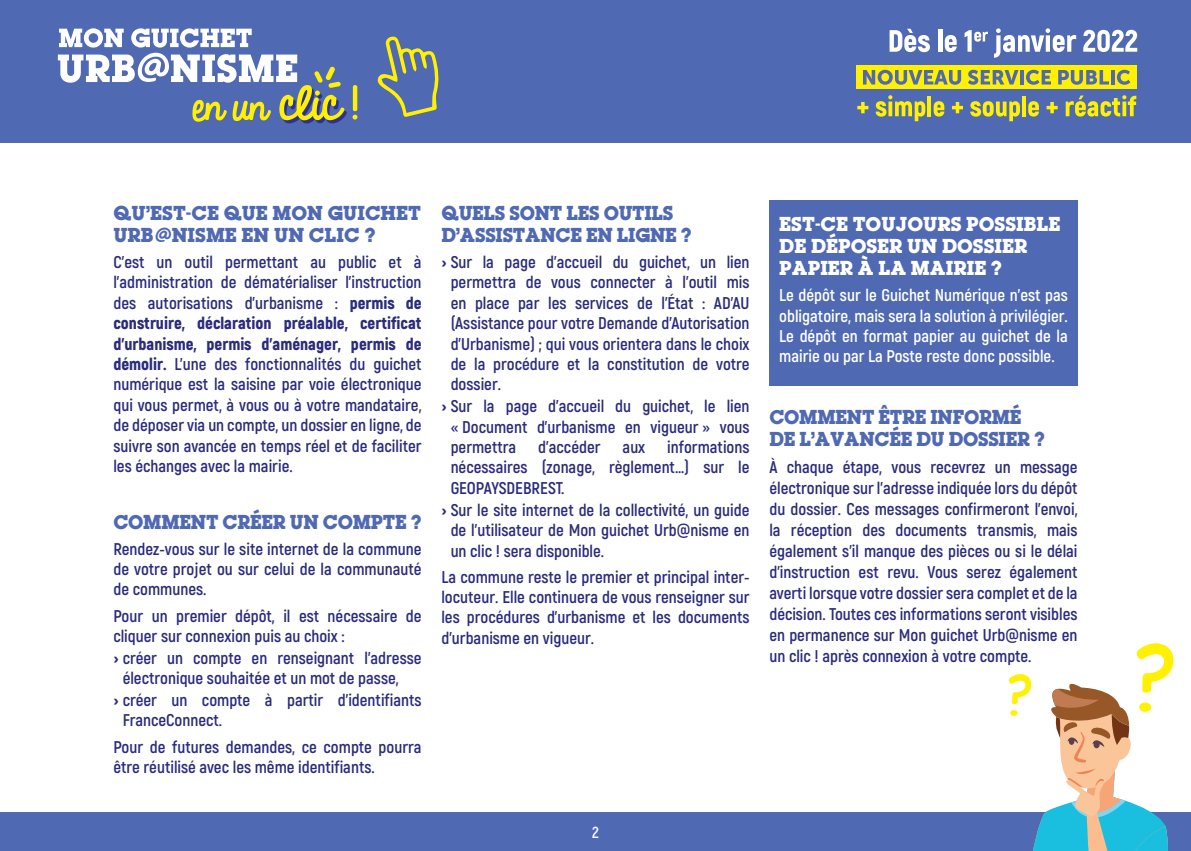
<style>
.page{position:relative;width:1191px;height:851px;background:#fff}
.page>*{position:absolute;margin:0;border:0;box-sizing:border-box;transform-origin:0 0}
.t1{font:700 17.8px/22px "Lubalin";letter-spacing:-.015em;color:#4f69b2}
.t2{font:700 17.8px/22px "Lubalin";color:#fff}
.t3{font:700 17px/20.4px "Akrobat";color:#2a2c7c;text-align:justify}
.t4{font:700 17px/20.4px "Akrobat";color:#fff;text-align:justify}
.t5{font:700 16px "Akrobat";color:#fff}
.s1{font-family:"KG Always A Good Time";font-weight:400}
.s2{font-weight:900}
</style>
<div class="page">
<div style="left:0;top:0;width:1191px;height:850px;background:#4f69b2"></div>
<svg style="left:377px;top:36px;width:62px;height:81px"></svg>
<svg style="left:58px;top:28px;width:299px;height:96px"></svg>
<div style="left:856px;top:65px;width:280px;height:24px;background:#fff101"></div>
<svg style="left:863px;top:70px;width:98px;height:15px"></svg>
<svg style="left:968px;top:70px;width:50px;height:15px"></svg>
<hr style="left:1020px;top:70px;width:3px;height:14px;background:#4f69b2">
<svg style="left:1026px;top:70px;width:25px;height:15px"></svg>
<svg style="left:1058px;top:70px;width:51px;height:15px"></svg>
<hr style="left:1111px;top:70px;width:3px;height:14px;background:#4f69b2">
<svg style="left:1116px;top:70px;width:14px;height:15px"></svg>
<svg style="left:857px;top:102px;width:11px;height:11px"></svg>
<svg style="left:875px;top:95px;width:50px;height:26px"></svg>
<hr style="left:927px;top:96px;width:4px;height:20px;background:#fff101">
<svg style="left:933px;top:101px;width:11px;height:16px"></svg>
<svg style="left:952px;top:102px;width:11px;height:11px"></svg>
<svg style="left:970px;top:101px;width:50px;height:20px"></svg>
<hr style="left:1022px;top:96px;width:4px;height:20px;background:#fff101">
<svg style="left:1028px;top:101px;width:11px;height:16px"></svg>
<svg style="left:1046px;top:102px;width:11px;height:11px"></svg>
<svg style="left:1065px;top:95px;width:71px;height:22px"></svg>
<svg style="left:889px;top:29px;width:41px;height:23px"></svg>
<hr style="left:938px;top:29px;width:4px;height:23px;background:#fff">
<svg style="left:944px;top:35px;width:12px;height:17px"></svg>
<svg style="left:964px;top:30px;width:24px;height:22px"></svg>
<svg style="left:994px;top:28px;width:82px;height:30px"></svg>
<svg style="left:1083px;top:30px;width:54px;height:22px"></svg>
<div style="left:0;top:143px;width:1191px;height:668px;background:#fff"></div>
<div style="left:769px;top:200px;width:308px;height:186px;background:#4f69b2"></div>
<svg style="left:1008px;top:643px;width:165px;height:207px"></svg>
<p class="t1" style="left:113px;top:202px;width:309px">QU’EST-CE QUE MON GUICHET<br>URB<span class="s1">@</span>NISME EN UN CLIC ?</p>
<p class="t3" style="left:113px;top:251px;width:310px">C’est un outil permettant au public et à l’administration de dématérialiser l’instruction des autorisations d’urbanisme : <span class="s2">permis de construire, déclaration préalable, certificat d’urbanisme, permis d’aménager, permis de démolir.</span> L’une des fonctionnalités du guichet numérique est la saisine par voie électronique qui vous permet, à vous ou à votre mandataire, de déposer via un compte, un dossier en ligne, de suivre son avancée en temps réel et de faciliter les échanges avec la mairie.</p>
<p class="t1" style="left:113px;top:510px;width:309px">COMMENT CRÉER UN COMPTE ?</p>
<p class="t3" style="left:113px;top:538px;width:310px">Rendez-vous sur le site internet de la commune de votre projet ou sur celui de la communauté de communes.</p>
<p class="t3" style="left:113px;top:605px;width:310px">Pour un premier dépôt, il est nécessaire de cliquer sur connexion puis au choix :</p>
<p class="t3" style="left:123px;top:647px;width:300px;text-indent:-9px"><span class="s2">›</span> créer un compte en renseignant l’adresse électronique souhaitée et un mot de passe,</p>
<p class="t3" style="left:123px;top:689px;width:300px;text-indent:-9px"><span class="s2">›</span> créer un compte à partir d’identifiants<br>FranceConnect.</p>
<p class="t3" style="left:113px;top:736px;width:310px">Pour de futures demandes, ce compte pourra être réutilisé avec les même identifiants.</p>
<p class="t1" style="left:441px;top:202px;width:252px">QUELS SONT LES OUTILS<br>D’ASSISTANCE EN LIGNE ?</p>
<p class="t3" style="left:451px;top:251px;width:300px;text-indent:-9px"><span class="s2">›</span> Sur la page d’accueil du guichet, un lien permettra de vous connecter à l’outil mis en place par les services de l’État : AD’AU (Assistance pour votre Demande d’Autorisation d’Urbanisme) ; qui vous orientera dans le choix de la procédure et la constitution de votre dossier.</p>
<p class="t3" style="left:451px;top:396px;width:300px;text-indent:-9px"><span class="s2">›</span> Sur la page d’accueil du guichet, le lien « Document d’urbanisme en vigueur » vous permettra</p>
<p class="t3" style="left:451px;top:437px;width:300px;text-indent:217px">informations nécessaires (zonage, règlement…) sur le GEOPAYSDEBREST.</p>
<p class="t3" style="left:451px;top:499px;width:300px;text-indent:-9px"><span class="s2">›</span> Sur le site internet de la collectivité, un guide de l’utilisateur de Mon guichet Urb@nisme en un clic ! sera disponible.</p>
<p class="t3" style="left:441px;top:566px;width:310px">La commune reste le premier et principal inter&shy;locuteur. Elle continuera de vous renseigner sur les procédures d’urbanisme et les documents d’urbanisme en vigueur.</p>
<p class="t3" style="left:538px;top:437px;width:64px">d’accéder</p>
<p class="t3" style="left:622px;top:437px;width:24px">aux</p>
<p class="t2" style="left:779px;top:213px;width:283px">EST-CE TOUJOURS POSSIBLE<br>DE DÉPOSER UN DOSSIER<br>PAPIER À LA MAIRIE ?</p>
<p class="t4" style="left:779px;top:285px;width:290px">Le dépôt sur le Guichet Numérique n’est pas obligatoire, mais sera la solution à privilégier.<br>Le dépôt en format papier au guichet de la mairie ou par La Poste reste donc possible.</p>
<p class="t1" style="left:769px;top:406px;width:277px">COMMENT ÊTRE INFORMÉ<br>DE L’AVANCÉE DU DOSSIER ?</p>
<p class="t3" style="left:769px;top:456px;width:310px;line-height:21px">À chaque étape, vous recevrez un message électronique sur l’adresse indiquée lors du dépôt du dossier. Ces messages confirmeront l’envoi, la réception des documents transmis, mais également s’il manque des pièces ou si le délai d’instruction est revu. Vous serez également averti lorsque votre dossier sera complet et de la décision. Toutes ces informations seront visibles en permanence sur Mon guichet Urb@nisme en un clic ! après connexion à votre compte.</p>
<p class="t5" style="left:592px;top:821px;width:8px">2</p>
</div>
